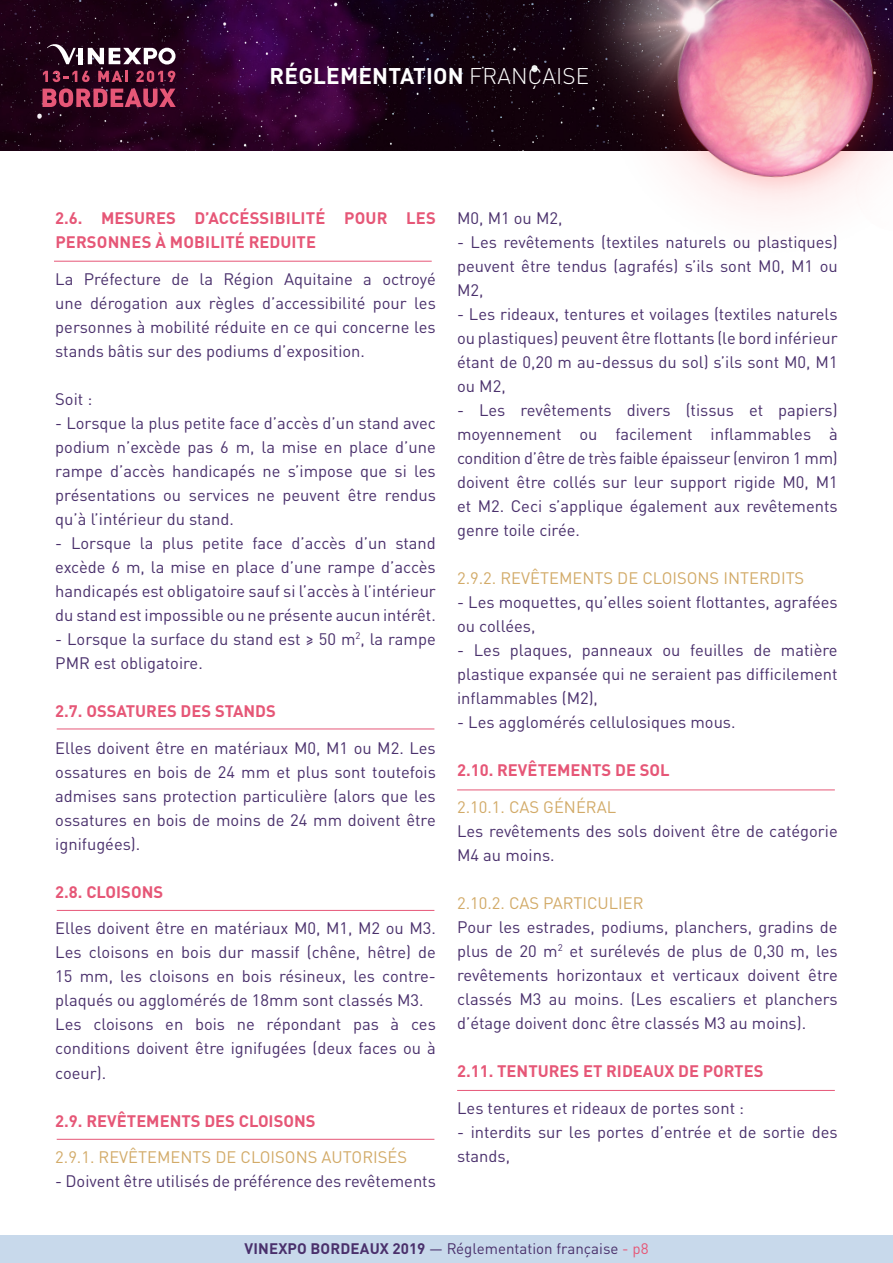
<style>
.page{position:relative;width:893px;height:1263px;background:#fff}
.page>*{position:absolute;margin:0;border:0;box-sizing:border-box;transform-origin:0 0}
.t1{font:700 22.5px "DINOT";letter-spacing:.01em;color:#fff}
.t2{font:16.5px/24px "DINOT";color:#4a306c;text-align:justify}
.t3{font:700 16.5px/24px "DINOT";color:#e65777}
.t4{font:16.5px "DINOT";color:#d2aa68}
.t5{font:15.15px "DINOT";color:#4a306c}
.s1{font-weight:300}
.s2{font-weight:700}
.s3{color:#e65777}
</style>
<div class="page">
<img style="left:0;top:0;width:516px;height:150px">
<img style="left:516px;top:0;width:377px;height:211px">
<hr style="left:79px;top:48px;width:4px;height:16px;background:#fff">
<svg style="left:88px;top:48px;width:88px;height:17px"></svg>
<svg style="left:47px;top:43px;width:29px;height:21px"></svg>
<svg style="left:43px;top:88px;width:133px;height:19px;background:#92324e"></svg>
<svg style="left:43px;top:71px;width:47px;height:11px"></svg>
<svg style="left:98px;top:71px;width:30px;height:11px"></svg>
<svg style="left:136px;top:71px;width:39px;height:11px"></svg>
<div style="left:0;top:1235px;width:893px;height:28px;background:#c8d9eb"></div>
<hr style="left:54px;top:261px;width:378px;height:1px;background:#e65777">
<hr style="left:57px;top:729px;width:377px;height:1px;background:#e65777">
<hr style="left:57px;top:910px;width:377px;height:1px;background:#e65777">
<hr style="left:457px;top:789px;width:378px;height:1px;background:#e65777">
<hr style="left:457px;top:1090px;width:378px;height:1px;background:#e65777">
<hr style="left:57px;top:1139px;width:377px;height:1px;background:#e65777">
<h1 class="t1" style="left:270px;top:58px;width:321px">RÉGLEMENTATION <span class="s1">FRANÇAISE</span></h1>
<p class="t3" style="left:55px;top:205px;width:382px">2.6. MESURES D’ACCÉSSIBILITÉ POUR LES<br>PERSONNES À MOBILITÉ REDUITE</p>
<p class="t2" style="left:55px;top:265px;width:382px">La Préfecture de la Région Aquitaine a octroyé une dérogation aux règles d’accessibilité pour les personnes à mobilité réduite en ce qui concerne les stands bâtis sur des podiums d’exposition.</p>
<p class="t2" style="left:55px;top:385px;width:39px">Soit :</p>
<p class="t2" style="left:55px;top:409px;width:382px">- Lorsque la plus petite face d’accès d’un stand avec podium n’excède pas 6 m, la mise en place d’une rampe d’accès handicapés ne s’impose que si les présentations ou services ne peuvent être rendus qu’à l’intérieur du stand.</p>
<p class="t2" style="left:55px;top:529px;width:382px">- Lorsque la plus petite face d’accès d’un stand excède 6 m, la mise en place d’une rampe d’accès handicapés est obligatoire sauf si l’accès à l’intérieur du stand est impossible ou ne présente aucun intérêt.</p>
<p class="t2" style="left:55px;top:626px;width:382px">- Lorsque la surface du stand est ≥ 50 m<sup>2</sup>, la rampe<br>PMR est obligatoire.</p>
<p class="t3" style="left:55px;top:697px;width:222px">2.7. OSSATURES DES STANDS</p>
<p class="t2" style="left:55px;top:734px;width:382px">Elles doivent être en matériaux M0, M1 ou M2. Les ossatures en bois de 24 mm et plus sont toutefois admises sans protection particulière (alors que les ossatures en bois de moins de 24 mm doivent être ignifugées).</p>
<p class="t3" style="left:55px;top:878px;width:109px">2.8. CLOISONS</p>
<p class="t2" style="left:55px;top:915px;width:382px;text-align:left">Elles doivent être en matériaux M0, M1, M2 ou M3.<br>Les cloisons en bois dur massif (chêne, hêtre) de 15 mm, les cloisons en bois résineux, les contre&shy;plaqués ou agglomérés de 18mm sont classés M3.<br>Les cloisons en bois ne répondant pas à ces conditions doivent être ignifugées (deux faces ou à coeur).</p>
<p class="t3" style="left:55px;top:1107px;width:262px">2.9. REVÊTEMENTS DES CLOISONS</p>
<p class="t4" style="left:55px;top:1145px;width:353px">2.9.1. REVÊTEMENTS DE CLOISONS AUTORISÉS</p>
<p class="t2" style="left:55px;top:1168px;width:382px">- Doivent être utilisés de préférence des revêtements</p>
<p class="t2" style="left:457px;top:205px;width:107px">M0, M1 ou M2,</p>
<p class="t2" style="left:457px;top:229px;width:382px">- Les revêtements (textiles naturels ou plastiques) peuvent être tendus (agrafés) s’ils sont M0, M1 ou M2,</p>
<p class="t2" style="left:457px;top:301px;width:382px">- Les rideaux, tentures et voilages (textiles naturels ou plastiques) peuvent être flottants (le bord inférieur étant de 0,20 m au-dessus du sol) s’ils sont M0, M1 ou M2,</p>
<p class="t2" style="left:457px;top:397px;width:382px">- Les revêtements divers (tissus et papiers) moyennement ou facilement inflammables à condition d’être de très faible épaisseur (environ 1 mm) doivent être collés sur leur support rigide M0, M1 et M2. Ceci s’applique également aux revêtements genre toile cirée.</p>
<p class="t4" style="left:457px;top:566px;width:349px">2.9.2. REVÊTEMENTS DE CLOISONS INTERDITS</p>
<p class="t2" style="left:457px;top:589px;width:382px">- Les moquettes, qu’elles soient flottantes, agrafées ou collées,</p>
<p class="t2" style="left:457px;top:637px;width:382px">- Les plaques, panneaux ou feuilles de matière plastique expansée qui ne seraient pas difficilement inflammables (M2),</p>
<p class="t2" style="left:457px;top:709px;width:280px">- Les agglomérés cellulosiques mous.</p>
<p class="t3" style="left:457px;top:757px;width:214px">2.10. REVÊTEMENTS DE SOL</p>
<p class="t4" style="left:457px;top:794px;width:161px">2.10.1. CAS GÉNÉRAL</p>
<p class="t2" style="left:457px;top:818px;width:382px">Les revêtements des sols doivent être de catégorie<br>M4 au moins.</p>
<p class="t4" style="left:457px;top:890px;width:188px">2.10.2. CAS PARTICULIER</p>
<p class="t2" style="left:457px;top:914px;width:382px">Pour les estrades, podiums, planchers, gradins de plus de 20 m<sup>2</sup> et surélevés de plus de 0,30 m, les revêtements horizontaux et verticaux doivent être classés M3 au moins. (Les escaliers et planchers d’étage doivent donc être classés M3 au moins).</p>
<p class="t3" style="left:457px;top:1057px;width:308px">2.11. TENTURES ET RIDEAUX DE PORTES</p>
<p class="t2" style="left:457px;top:1094px;width:288px">Les tentures et rideaux de portes sont :</p>
<p class="t2" style="left:457px;top:1118px;width:382px">- interdits sur les portes d’entrée et de sortie des stands,</p>
<p class="t5" style="left:244px;top:1236px;width:406px"><span class="s2">VINEXPO BORDEAUX 2019</span> — Réglementation française <span class="s3">- p8</span></p>
</div>
